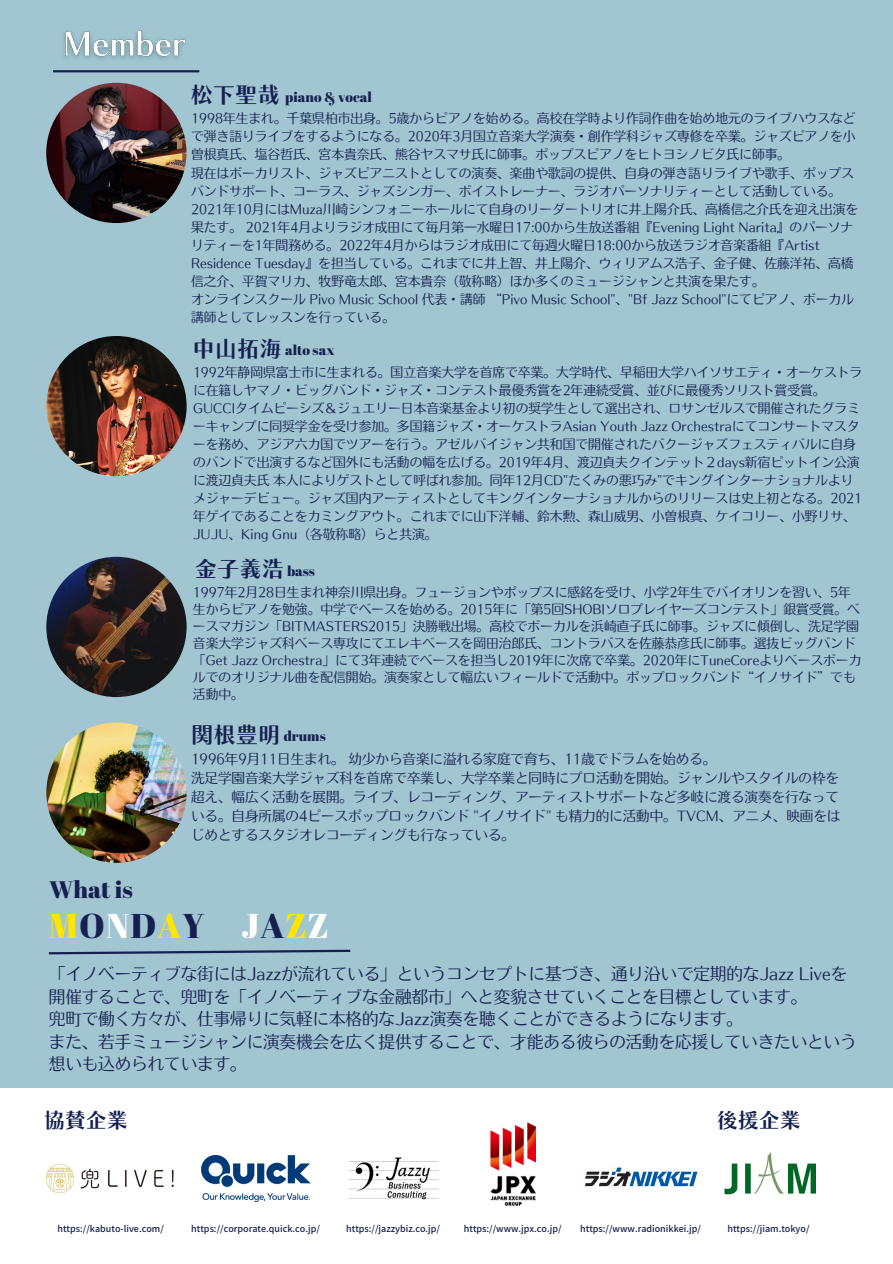
<style>
.page{position:relative;width:893px;height:1264px;background:#fff}
.page>*{position:absolute;margin:0;border:0;box-sizing:border-box;transform-origin:0 0}
.t1{font:34.35px "Abril Fatface";letter-spacing:.035em;color:#152050}
.t2{font:23.85px "Abril Fatface";color:#152050}
.t3{font:22.35px "Canva Chiaro Std B";color:#152050}
.t4{font:21px "Canva Chiaro Std B";color:#152050}
.t5{font:16.5px/22.5px "Nud Motoya Aporo Std W2 b";color:#152050}
.t6{font:13.95px "Abril Fatface";color:#152050}
.t7{font:13.5px/19px "Nud Motoya Aporo Std W2 b";color:#152050;text-align:justify}
.t8{font:12.75px/18px "Nud Motoya Aporo Std W2 b";color:#152050}
.t9{font:500 9px "Source Han Sans JP";color:#152050}
.s1{color:#ffe500}
.s2{color:#fff}
</style>
<div class="page">
<div style="left:0;top:0;width:892px;height:1262px;background:#a1c6d1"></div>
<div style="left:0;top:1088px;width:892px;height:174px;background:#fff"></div>
<img style="left:46px;top:1164px;width:128px;height:28px">
<img style="left:348px;top:1157px;width:91px;height:43px">
<img style="left:490px;top:1122px;width:45px;height:83px">
<img style="left:201px;top:1155px;width:109px;height:46px">
<img style="left:724px;top:1152px;width:91px;height:43px">
<hr style="left:53px;top:70px;width:146px;height:2px;background:#152050">
<img style="left:64px;top:30px;width:122px;height:29px">
<img style="left:46px;top:83px;width:140px;height:140px;border-radius:50%">
<img style="left:46px;top:336px;width:141px;height:140px;border-radius:50%">
<img style="left:46px;top:557px;width:141px;height:140px;border-radius:50%">
<img style="left:46px;top:722px;width:141px;height:140px;border-radius:50%">
<svg style="left:48px;top:949px;width:303px;height:6px"></svg>
<img style="left:585px;top:1167px;width:113px;height:20px">
<p class="t3" style="left:190px;top:84px;width:91px">松下聖哉</p>
<p class="t6" style="left:285px;top:87px;width:88px">piano &amp; vocal</p>
<p class="t8" style="left:191px;top:109px;width:666px;text-align:justify">1998年生まれ。千葉県柏市出身。5歳からピアノを始める。高校在学時より作詞作曲を始め地元のライブハウスなどで弾き語りライブをするようになる。2020年3月国立音楽大学演奏・創作学科ジャズ専修を卒業。ジャズピアノを小曽根真氏、塩谷哲氏、宮本貴奈氏、熊谷ヤスマサ氏に師事。ポップスピアノをヒトヨシノビタ氏に師事。</p>
<p class="t8" style="left:191px;top:164px;width:668px">現在はボーカリスト、ジャズピアニストとしての演奏、楽曲や歌詞の提供、自身の弾き語りライブや歌手、ポップスバンドサポート、コーラス、ジャズシンガー、ボイストレーナー、ラジオパーソナリティーとして活動している。2021年10月にはMuza川崎シンフォニーホールにて自身のリーダートリオに井上陽介氏、高橋信之介氏を迎え出演を果たす。 2021年4月よりラジオ成田にて毎月第一水曜日 17:00から生放送番組『Evening Light Narita』のパーソナリティーを1年間務める。2022年4月からはラジオ成田にて毎週火曜日 18:00から放送ラジオ音楽番組『Artist Residence Tuesday』を担当している。これまでに井上智、井上陽介、ウィリアムス浩子、金子健、佐藤洋祐、高橋信之介、平賀マリカ、牧野竜太郎、宮本貴奈（敬称略）ほか多くのミュージシャンと共演を果たす。</p>
<p class="t8" style="left:191px;top:290px;width:664px">オンラインスクール Pivo Music School 代表・講師 “Pivo Music School"、"Bf Jazz School"にてピアノ、ボーカル講師としてレッスンを行っている。</p>
<p class="t3" style="left:192px;top:337px;width:91px">中山拓海</p>
<p class="t6" style="left:285px;top:340px;width:51px">alto sax</p>
<p class="t8" style="left:193px;top:363px;width:670px">1992年静岡県富士市に生まれる。国立音楽大学を首席で卒業。大学時代、早稲田大学ハイソサエティ・オーケストラに在籍しヤマノ・ビッグバンド・ジャズ・コンテスト最優秀賞を2年連続受賞、並びに最優秀ソリスト賞受賞。GUCCIタイムピーシズ＆ジュエリー日本音楽基金より初の奨学生として選出され、ロサンゼルスで開催されたグラミーキャンプに同奨学金を受け参加。多国籍ジャズ・オーケストラAsian Youth Jazz Orchestraにてコンサートマスターを務め、アジア六カ国でツアーを行う。アゼルバイジャン共和国で開催されたバクージャズフェスティバルに自身のバンドで出演するなど国外にも活動の幅を広げる。2019年4月、渡辺貞夫クインテット２days新宿ピットイン公演に渡辺貞夫氏本人によりゲストとして呼ばれ参加。同年12月 CD"たくみの悪巧み"でキングインターナショナルよりメジャーデビュー。ジャズ国内アーティストとしてキングインターナショナルからのリリースは史上初となる。2021年ゲイであることをカミングアウト。これまでに山下洋輔、鈴木勲、森山威男、小曽根真、ケイコリー、小野リサ、JUJU、King Gnu（各敬称略）らと共演。</p>
<p class="t2" style="left:49px;top:873px;width:85px">What is</p>
<p class="t3" style="left:195px;top:557px;width:91px">金子義浩</p>
<p class="t6" style="left:287px;top:561px;width:29px">bass</p>
<p class="t8" style="left:193px;top:584px;width:670px;line-height:17px">1997年2月 28日生まれ神奈川県出身。フュージョンやポップスに感銘を受け、小学2年生でバイオリンを習い、5年生からピアノを勉強。中学でベースを始める。2015年に「第5回SHOBIソロプレイヤーズコンテスト」銀賞受賞。ベースマガジン「BITMASTERS2015」決勝戦出場。高校でボーカルを浜崎直子氏に師事。ジャズに傾倒し、洗足学園音楽大学ジャズ科ベース専攻にてエレキベースを岡田治郎氏、コントラバスを佐藤恭彦氏に師事。選抜ビッグバンド「Get Jazz Orchestra」にて3年連続でベースを担当し2019年に次席で卒業。2020年にTuneCoreよりベースボーカルでのオリジナル曲を配信開始。演奏家として幅広いフィールドで活動中。ポップロックバンド“イノサイド”でも活動中。</p>
<p class="t3" style="left:191px;top:723px;width:91px">関根豊明</p>
<p class="t6" style="left:284px;top:725px;width:43px">drums</p>
<p class="t7" style="left:191px;top:749px;width:526px">1996年9月 11日生まれ。幼少から音楽に溢れる家庭で育ち、11歳でドラムを始める。</p>
<p class="t7" style="left:191px;top:768px;width:650px">洗足学園音楽大学ジャズ科を首席で卒業し、大学卒業と同時にプロ活動を開始。ジャンルやスタイルの枠を超え、幅広く活動を展開。ライブ、レコーディング、アーティストサポートなど多岐に渡る演奏を行なっている。自身所属の4ピースポップロックバンド "イノサイド" も精力的に活動中。TVCM、アニメ、映画をはじめとするスタジオレコーディングも行なっている。</p>
<p class="t1" style="left:49px;top:901px;width:281px"><span class="s1">M</span>O<span class="s2">N</span>D<span class="s1">A</span>Y <span class="s2">J</span>A<span class="s1">Z</span><span class="s2">Z</span></p>
<p class="t5" style="left:49px;top:962px;width:799px">「イノベーティブな街にはJazzが流れている」というコンセプトに基づき、通り沿いで定期的なJazz Liveを開催することで、兜町を「イノベーティブな金融都市」へと変貌させていくことを目標としています。</p>
<p class="t5" style="left:49px;top:1007px;width:695px">兜町で働く方々が、仕事帰りに気軽に本格的なJazz演奏を聴くことができるようになります。</p>
<p class="t5" style="left:49px;top:1030px;width:809px">また、若手ミュージシャンに演奏機会を広く提供することで、才能ある彼らの活動を応援していきたいという想いも込められています。</p>
<p class="t4" style="left:44px;top:1109px;width:85px">協賛企業</p>
<p class="t4" style="left:716px;top:1109px;width:85px">後援企業</p>
<p class="t9" style="left:57px;top:1221px;width:108px">https://kabuto-live.com/</p>
<p class="t9" style="left:191px;top:1221px;width:130px">https://corporate.quick.co.jp/</p>
<p class="t9" style="left:346px;top:1221px;width:95px">https://jazzybiz.co.jp/</p>
<p class="t9" style="left:464px;top:1221px;width:99px">https://www.jpx.co.jp/</p>
<p class="t9" style="left:727px;top:1221px;width:84px">https://jiam.tokyo/</p>
<p class="t9" style="left:580px;top:1221px;width:122px">https://www.radionikkei.jp/</p>
</div>
